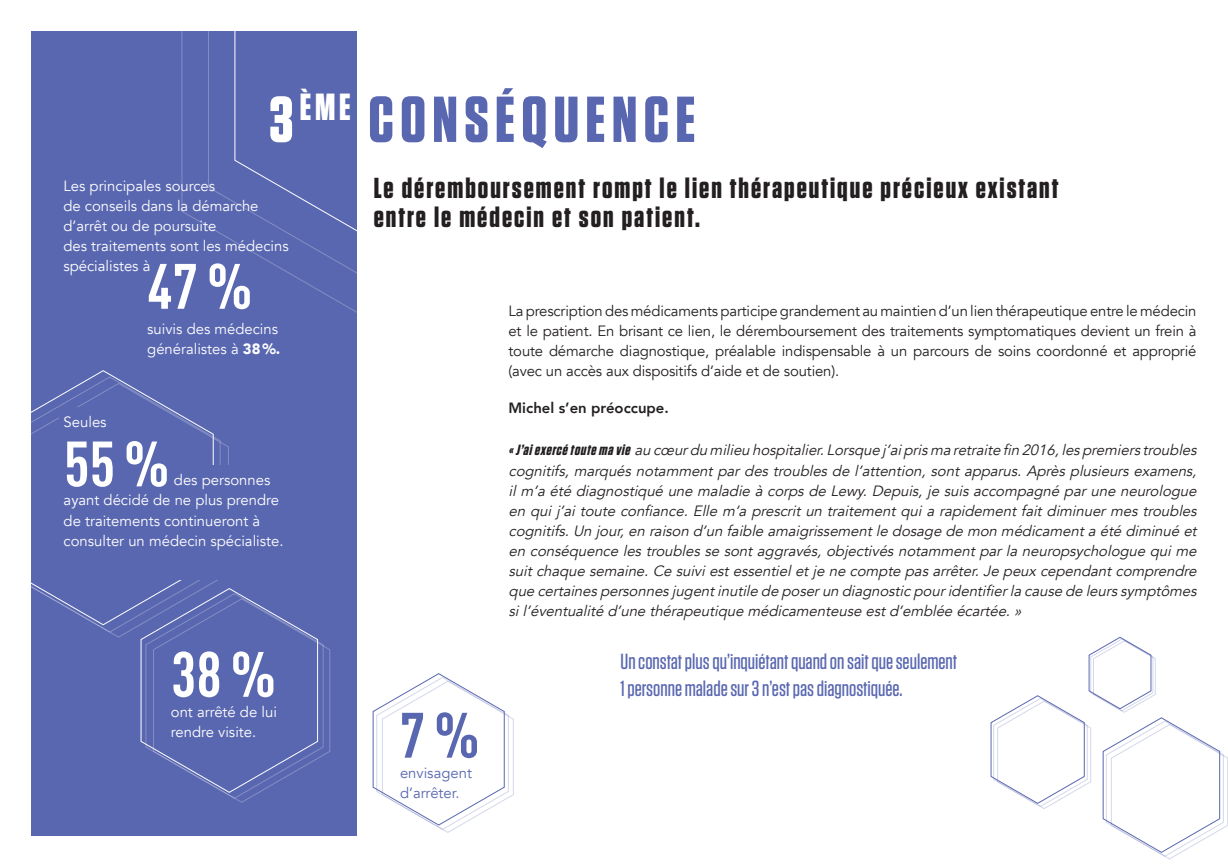
<style>
.page{position:relative;width:1228px;height:868px;background:#fff}
.page>*{position:absolute;margin:0;border:0;box-sizing:border-box;transform-origin:0 0}
.t1{font:700 64.75px "Tungsten";letter-spacing:.1em;color:#5967b0}
.t2{font:700 63px "DIN Cond";color:#fff}
.t3{font:700 63px "DIN Cond";color:#5967b0}
.t4{font:700 37.71px "Tungsten";color:#fff}
.t5{font:700 28.88px/29.8px "Tungsten";letter-spacing:.07em;color:#231f20}
.t6{font:500 21.88px/26.2px "Tungsten";color:#5967b0}
.t7{font:italic 14.88px/20.1px "Avenir";color:#231f20;text-align:justify}
.t8{font:14.88px/20.1px "Avenir";letter-spacing:-.01em;color:#231f20;text-align:justify}
.t9{font:14.88px/20.1px "Avenir";color:#fff}
.t10{font:800 14.88px "Avenir";color:#231f20}
.t11{font:14.88px/20.1px "Avenir";color:#5967b0}
.s1{font-size:64.75px}
.s2{font-weight:900}
.s3{font-family:"Tungsten";font-weight:700}
</style>
<div class="page">
<div style="left:32px;top:32px;width:325px;height:804px;background:#5967b0"></div>
<svg style="left:990px;top:637px;width:238px;height:223px"></svg>
<svg style="left:31px;top:383px;width:198px;height:255px"></svg>
<svg style="left:140px;top:588px;width:190px;height:215px"></svg>
<svg style="left:372px;top:673px;width:142px;height:160px"></svg>
<div style="left:59px;top:465px;width:262px;height:115px;background:#5967b0"></div>
<div style="left:59px;top:407px;width:84px;height:33px;background:#5967b0"></div>
<h3 class="t4" style="left:269px;top:87px;width:83px"><span class="s1">3</span>ÈME</h3>
<p class="t9" style="left:63px;top:176px;width:227px">Les principales sources<br>de conseils dans la démarche d’arrêt ou de poursuite<br>des traitements sont les médecins spécialistes à</p>
<h2 class="t2" style="left:147px;top:248px;width:107px">47%</h2>
<p class="t9" style="left:147px;top:319px;width:134px">suivis des médecins généralistes à <span class="s2">38%.</span></p>
<p class="t9" style="left:64px;top:412px;width:44px">Seules</p>
<h2 class="t2" style="left:64px;top:426px;width:107px">55%</h2>
<p class="t9" style="left:64px;top:470px;width:221px;text-indent:110px">des personnes ayant décidé de ne plus prendre de traitements continueront à consulter un médecin spécialiste.</p>
<h1 class="t1" style="left:368px;top:85px;width:328px">CONSÉQUENCE</h1>
<h3 class="t5" style="left:374px;top:174px;width:686px">Le déremboursement rompt le lien thérapeutique précieux existant entre le médecin et son patient.</h3>
<p class="t8" style="left:508px;top:301px;width:689px">La prescription des médicaments participe grandement au maintien d’un lien thérapeutique entre le médecin et le patient. En brisant ce lien, le déremboursement des traitements symptomatiques devient un frein à toute démarche diagnostique, préalable indispensable à un parcours de soins coordonné et approprié (avec un accès aux dispositifs d’aide et de soutien).</p>
<p class="t10" style="left:508px;top:397px;width:162px">Michel s’en préoccupe.</p>
<p class="t7" style="left:508px;top:441px;width:693px"><span class="s3">«J’aiexercé toute ma vie</span> au cœurdu milieu hospitalier.Lorsque j ’aiprisma retraite fin 2016,lespremierstroubles cognitifs, marqués notamment par des troubles de l’attention, sont apparus. Après plusieurs examens, il m’a été diagnostiqué une maladie à corps de Lewy. Depuis, je suis accompagné par une neurologue en qui j ’ai toute confiance. Elle m’a prescrit un traitement qui a rapidement fait diminuer mes troubles cognitifs.Un jour,en raison d’un faible amaigrissementle dosage de mon médicamenta été diminué et en conséquence lestroublesse sontaggravés,objectivésnotammentparla neuropsychologue quime suitchaque semaine.Ce suiviestessentieletje ne compte pasarrêter.Je peuxcependantcomprendre que certainespersonnesjugentinutile de poserun diagnosticpouridentifierla cause de leurssymptômes sil’éventualité d’une thérapeutique médicamenteuse estd’emblée écartée.»</p>
<h2 class="t2" style="left:171px;top:636px;width:107px">38%</h2>
<p class="t9" style="left:171px;top:702px;width:108px">ont arrêté de lui rendre visite.</p>
<h2 class="t3" style="left:400px;top:697px;width:81px">7%</h2>
<p class="t11" style="left:400px;top:763px;width:73px">envisagent d’arrêter.</p>
<h3 class="t6" style="left:620px;top:649px;width:338px">Un constat plus qu’inquiétant quand on sait que seulement<br>1 personne malade sur 3 n’est pas diagnostiquée.</h3>
</div>
